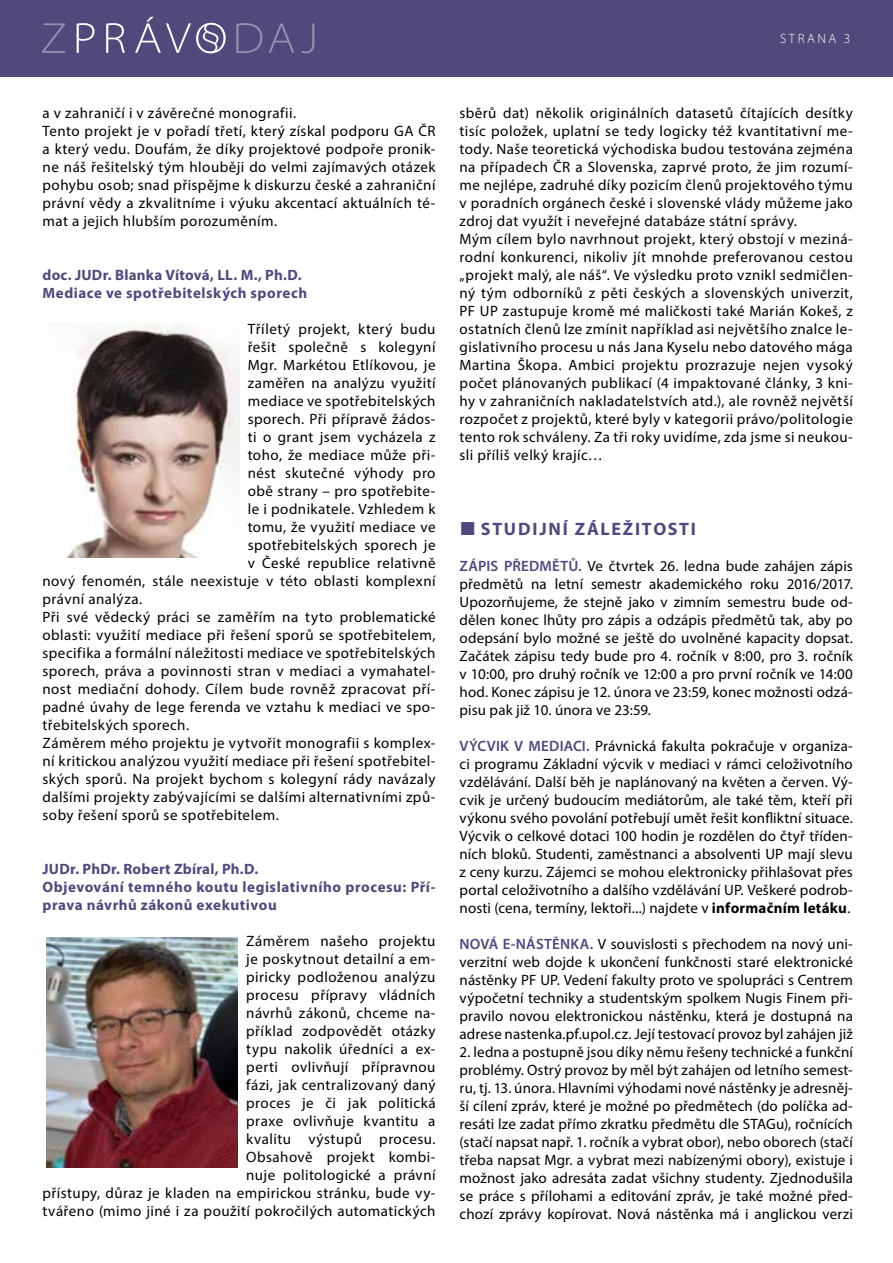
<style>
.page{position:relative;width:893px;height:1263px;background:#fff}
.page>*{position:absolute;margin:0;border:0;box-sizing:border-box;transform-origin:0 0}
.t1{font:700 18px "Myriad Pro";letter-spacing:.095em;color:#52487b}
.t2{font:15px/18px "Myriad Pro";letter-spacing:.03em;color:#000;text-align:justify}
.t3{font:700 15px/18px "Myriad Pro";letter-spacing:.035em;color:#52487b}
.t4{font:300 13.5px "Myriad Pro";letter-spacing:.195em;color:#fff}
.s1{font-weight:600;color:#52487b}
.s2{font-weight:700}
</style>
<div class="page">
<div style="left:0;top:0;width:893px;height:77px;background:#52487b"></div>
<svg style="left:236px;top:23px;width:78px;height:30px"></svg>
<svg style="left:42px;top:23px;width:23px;height:30px"></svg>
<svg style="left:77px;top:17px;width:149px;height:36px"></svg>
<img style="left:66px;top:322px;width:173px;height:236px">
<img style="left:47px;top:938px;width:191px;height:229px">
<p class="t4" style="left:780px;top:31px;width:72px">STRANA 3</p>
<p class="t2" style="left:43px;top:103px;width:395px;text-align:left">a v zahraničí i v závěrečné monografii.<br>Tento projekt je v pořadí třetí, který získal podporu GA ČR a který vedu. Doufám, že díky projektové podpoře pronik&shy;ne náš řešitelský tým hlouběji do velmi zajímavých otázek pohybu osob; snad přispějme k diskurzu české a zahraniční právní vědy a zkvalitníme i výuku akcentací aktuálních té&shy;mat a jejich hlubším porozuměním.</p>
<p class="t3" style="left:43px;top:265px;width:266px">doc. JUDr. Blanka Vítová, LL. M., Ph.D.<br>Mediace ve spotřebitelských sporech</p>
<p class="t2" style="left:248px;top:319px;width:189px">Tříletý projekt, který budu</p>
<p class="t2" style="left:248px;top:337px;width:189px">řešit společně s kolegyní</p>
<p class="t2" style="left:248px;top:355px;width:189px">Mgr. Markétou Etlíkovou, je</p>
<p class="t2" style="left:248px;top:373px;width:189px">zaměřen na analýzu využití</p>
<p class="t2" style="left:248px;top:391px;width:189px">mediace ve spotřebitelských</p>
<p class="t2" style="left:248px;top:409px;width:189px">sporech. Při přípravě žádos-</p>
<p class="t2" style="left:248px;top:427px;width:189px">ti o grant jsem vycházela z</p>
<p class="t2" style="left:248px;top:445px;width:189px">toho, že mediace může při-</p>
<p class="t2" style="left:248px;top:463px;width:189px">nést skutečné výhody pro</p>
<p class="t2" style="left:248px;top:481px;width:189px">obě strany – pro spotřebite-</p>
<p class="t2" style="left:248px;top:499px;width:189px">le i podnikatele. Vzhledem k</p>
<p class="t2" style="left:248px;top:517px;width:189px">tomu, že využití mediace ve</p>
<p class="t2" style="left:248px;top:535px;width:189px">spotřebitelských sporech je</p>
<p class="t2" style="left:248px;top:553px;width:189px">v České republice relativně</p>
<p class="t2" style="left:43px;top:571px;width:395px">nový fenomén, stále neexistuje v této oblasti komplexní</p>
<p class="t2" style="left:43px;top:589px;width:101px">právní analýza.</p>
<p class="t2" style="left:43px;top:607px;width:395px">Při své vědecký práci se zaměřím na tyto problematické</p>
<p class="t2" style="left:43px;top:625px;width:394px">oblasti: využití mediace při řešení sporů se spotřebitelem,</p>
<p class="t2" style="left:43px;top:643px;width:394px">specifika a formální náležitosti mediace ve spotřebitelských</p>
<p class="t2" style="left:43px;top:661px;width:394px">sporech, práva a povinnosti stran v mediaci a vymahatel-</p>
<p class="t2" style="left:43px;top:679px;width:394px">nost mediační dohody. Cílem bude rovněž zpracovat pří-</p>
<p class="t2" style="left:43px;top:697px;width:394px">padné úvahy de lege ferenda ve vztahu k mediaci ve spo-</p>
<p class="t2" style="left:43px;top:715px;width:148px">třebitelských sporech.</p>
<p class="t2" style="left:43px;top:733px;width:394px">Záměrem mého projektu je vytvořit monografii s komplex-</p>
<p class="t2" style="left:43px;top:751px;width:394px">ní kritickou analýzou využití mediace při řešení spotřebitel-</p>
<p class="t2" style="left:43px;top:769px;width:394px">ských sporů. Na projekt bychom s kolegyní rády navázaly</p>
<p class="t2" style="left:43px;top:787px;width:394px">dalšími projekty zabývajícími se dalšími alternativními způ-</p>
<p class="t2" style="left:43px;top:805px;width:238px">soby řešení sporů se spotřebitelem.</p>
<p class="t3" style="left:43px;top:859px;width:395px">JUDr. PhDr. Robert Zbíral, Ph.D.<br>Objevování temného koutu legislativního procesu: Pří&shy;prava návrhů zákonů exekutivou</p>
<p class="t2" style="left:43px;top:931px;width:395px;text-align:right">Záměrem našeho projektu<br>je poskytnout detailní a em-<br>piricky podloženou analýzu<br>procesu přípravy vládních<br>návrhů zákonů, chceme na-<br>příklad zodpovědět otázky<br>typu nakolik úředníci a ex-<br>perti ovlivňují přípravnou<br>fázi, jak centralizovaný daný<br>proces je či jak politická<br>praxe ovlivňuje kvantitu a<br>kvalitu výstupů procesu.<br>Obsahově projekt kombi-<br>nuje politologické a právní<br>přístupy, důraz je kladen na empirickou stránku, bude vy&shy;tvářeno (mimo jiné i za použití pokročilých automatických</p>
<p class="t2" style="left:460px;top:103px;width:395px;text-align:left">sběrů dat) několik originálních datasetů čítajících desítky tisíc položek, uplatní se tedy logicky též kvantitativní me&shy;tody. Naše teoretická východiska budou testována zejména na případech ČR a Slovenska, zaprvé proto, že jim rozumí&shy;me nejlépe, zadruhé díky pozicím členů projektového týmu v poradních orgánech české i slovenské vlády můžeme jako zdroj dat využít i neveřejné databáze státní správy.<br>Mým cílem bylo navrhnout projekt, který obstojí v meziná&shy;rodní konkurenci, nikoliv jít mnohde preferovanou cestou „projekt malý, ale náš“. Ve výsledku proto vznikl sedmičlen&shy;ný tým odborníků z pěti českých a slovenských univerzit, PF UP zastupuje kromě mé maličkosti také Marián Kokeš, z ostatních členů lze zmínit například asi největšího znalce le&shy;gislativního procesu u nás Jana Kyselu nebo datového mága Martina Škopa. Ambici projektu prozrazuje nejen vysoký počet plánovaných publikací (4 impaktované články, 3 kni&shy;hy v zahraničních nakladatelstvích atd.), ale rovněž největší rozpočet z projektů, které byly v kategorii právo/politologie tento rok schváleny. Za tři roky uvidíme, zda jsme si neukou&shy;sli příliš velký krajíc…</p>
<p class="t1" style="left:481px;top:517px;width:216px">STUDIJNÍ ZÁLEŽITOSTI</p>
<p class="t2" style="left:460px;top:557px;width:395px"><span class="s1">ZÁPIS PŘEDMĚTŮ.</span> Ve čtvrtek 26. ledna bude zahájen zápis předmětů na letní semestr akademického roku 2016/2017.<br>Upozorňujeme, že stejně jako v zimním semestru bude od&shy;dělen konec lhůty pro zápis a odzápis předmětů tak, aby po odepsání bylo možné se ještě do uvolněné kapacity dopsat.<br>Začátek zápisu tedy bude pro 4. ročník v 8:00, pro 3. ročník v 10:00, pro druhý ročník ve 12:00 a pro první ročník ve 14:00 hod. Konec zápisu je 12. února ve 23:59, konec možnosti odzá&shy;pisu pak již 10. února ve 23:59.</p>
<p class="t2" style="left:460px;top:737px;width:395px"><span class="s1">VÝCVIK V MEDIACI.</span> Právnická fakulta pokračuje v organiza&shy;ci programu Základní výcvik v mediaci v rámci celoživotního vzdělávání. Další běh je naplánovaný na květen a červen. Vý&shy;cvik je určený budoucím mediátorům, ale také těm, kteří při výkonu svého povolání potřebují umět řešit konfliktní situace.<br>Výcvik o celkové dotaci 100 hodin je rozdělen do čtyř tříden&shy;ních bloků. Studenti, zaměstnanci a absolventi UP mají slevu z ceny kurzu. Zájemci se mohou elektronicky přihlašovat přes portal celoživotního a dalšího vzdělávání UP. Veškeré podrob&shy;nosti (cena, termíny, lektoři...) najdete v <span class="s2">informačním letáku</span>.</p>
<p class="t2" style="left:460px;top:935px;width:395px"><span class="s1">NOVÁ E-NÁSTĚNKA.</span> V souvislosti s přechodem na nový uni&shy;verzitní web dojde k ukončení funkčnosti staré elektronické nástěnky PF UP. Vedení fakulty proto ve spolupráci s Centrem výpočetní techniky a studentským spolkem Nugis Finem při&shy;pravilo novou elektronickou nástěnku, která je dostupná na adrese nastenka.pf.upol.cz. Její testovací provoz byl zahájen již</p>
<p class="t2" style="left:460px;top:1043px;width:395px">2. ledna a postupně jsou díky němu řešeny technické a funkční problémy. Ostrý provoz by měl být zahájen od letního semest&shy;ru, tj. 13. února. Hlavními výhodami nové nástěnky je adresněj&shy;ší cílení zpráv, které je možné po předmětech (do políčka ad&shy;resáti lze zadat přímo zkratku předmětu dle STAGu), ročnících (stačí napsat např. 1. ročník a vybrat obor), nebo oborech (stačí třeba napsat Mgr. a vybrat mezi nabízenými obory), existuje i možnost jako adresáta zadat všichny studenty. Zjednodušila se práce s přílohami a editování zpráv, je také možné před&shy;chozí zprávy kopírovat. Nová nástěnka má i anglickou verzi</p>
</div>
